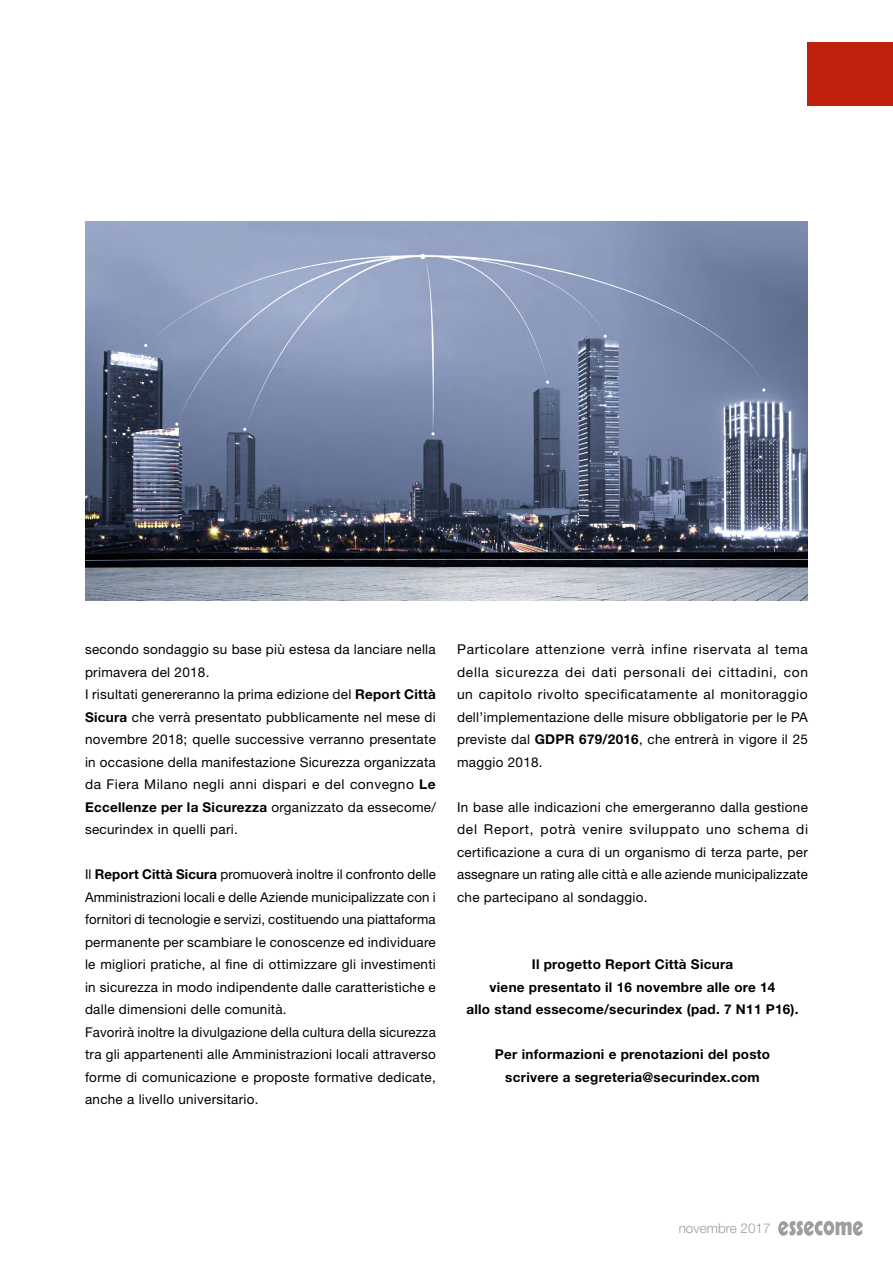
<style>
.page{position:relative;width:893px;height:1263px;background:#fff}
.page>*{position:absolute;margin:0;border:0;box-sizing:border-box;transform-origin:0 0}
.t1{font:13.5px/22.5px "Helvetica Neue LT Std";letter-spacing:.02em;color:#000}
.t2{font:700 13.5px/22.5px "Helvetica Neue LT Std";letter-spacing:.02em;color:#000;text-align:center}
.t3{font:300 13.5px "Helvetica Neue LT Std";color:#9d9d9c}
.s1{font-weight:700}
</style>
<div class="page">
<div style="left:808px;top:43px;width:85px;height:63px;background:#c0210c"></div>
<img style="left:85px;top:221px;width:723px;height:379px">
<svg style="left:778px;top:1220px;width:85px;height:16px"></svg>
<p class="t1" style="left:85px;top:638px;width:352px">secondo sondaggio su base più estesa da lanciare nella primavera del 2018.<br>I risultati genereranno la prima edizione del <span class="s1">Report Città Sicura</span> che verrà presentato pubblicamente nel mese di novembre 2018; quelle successive verranno presentate in occasione della manifestazione Sicurezza organizzata da Fiera Milano negli anni dispari e del convegno <span class="s1">Le Eccellenze per la Sicurezza</span> organizzato da essecome/ securindex in quelli pari.</p>
<p class="t1" style="left:85px;top:863px;width:352px">Il <span class="s1">Report Città Sicura</span> promuoverà inoltre il confronto delle Amministrazioni locali e delle Aziende municipalizzate con i fornitori di tecnologie e servizi, costituendo una piattaforma permanente per scambiare le conoscenze ed individuare le migliori pratiche, al fine di ottimizzare gli investimenti in sicurezza in modo indipendente dalle caratteristiche e dalle dimensioni delle comunità.<br>Favorirà inoltre la divulgazione della cultura della sicurezza tra gli appartenenti alle Amministrazioni locali attraverso forme di comunicazione e proposte formative dedicate, anche a livello universitario.</p>
<p class="t1" style="left:457px;top:638px;width:352px;text-align:justify">Particolare attenzione verrà infine riservata al tema della sicurezza dei dati personali dei cittadini, con un capitolo rivolto specificatamente al monitoraggio dell’implementazione delle misure obbligatorie per le PA previste dal <span class="s1">GDPR 679/2016</span>, che entrerà in vigore il 25 maggio 2018.</p>
<p class="t1" style="left:457px;top:795px;width:353px;text-align:justify">In base alle indicazioni che emergeranno dalla gestione del Report, potrà venire sviluppato uno schema di certificazione a cura di un organismo di terza parte, per assegnare un rating alle città e alle aziende municipalizzate che partecipano al sondaggio.</p>
<p class="t2" style="left:466px;top:953px;width:334px">Il progetto Report Città Sicura<br>viene presentato il 16 novembre alle ore 14<br>allo stand essecome/securindex (pad. 7 N11 P16).</p>
<p class="t2" style="left:495px;top:1043px;width:277px">Per informazioni e prenotazioni del posto scrivere a segreteria@securindex.com</p>
<p class="t3" style="left:679px;top:1220px;width:93px">novembre 2017</p>
</div>
